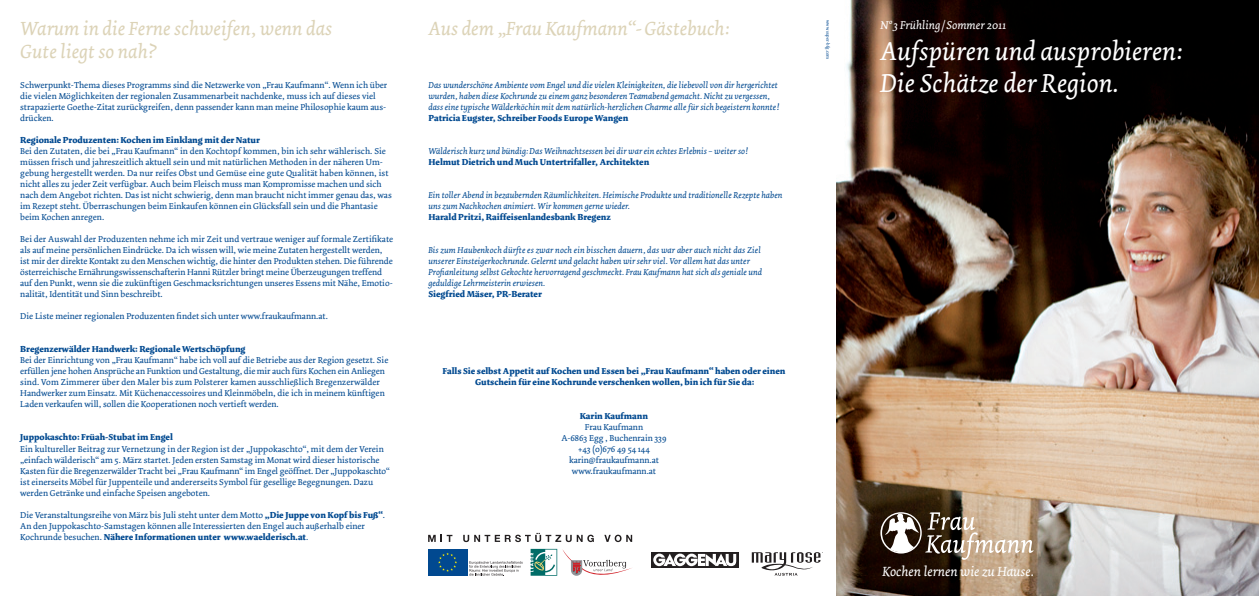
<style>
.page{position:relative;width:1259px;height:596px;background:#fff}
.page>*{position:absolute;margin:0;border:0;box-sizing:border-box;transform-origin:0 0}
.t1{font:italic 27px/32px "Dolly";color:#fff}
.t2{font:italic 20px/23px "Dolly";color:#dcd3b7}
.t3{font:italic 14px "Dolly";color:#fff}
.t4{font:italic 12px "Dolly";color:#fff}
.t5{font:9px/11px "Dolly";color:#014990}
.t6{font:italic 9px/11px "Dolly";color:#014990}
.t7{font:700 9px/11px "Dolly";color:#014990;text-align:center}
.t8{font:4.6px "Dolly";color:#014990}
.s1{font-weight:700}
</style>
<div class="page">
<img style="left:836px;top:0;width:423px;height:595px">
<svg style="left:880px;top:512px;width:154px;height:47px"></svg>
<svg style="left:469px;top:561px;width:54px;height:15px"></svg>
<div style="left:428px;top:548px;width:39px;height:27px;background:#014990"></div>
<svg style="left:438px;top:553px;width:19px;height:18px"></svg>
<svg style="left:428px;top:534px;width:24px;height:7px"></svg>
<svg style="left:463px;top:532px;width:131px;height:9px"></svg>
<svg style="left:604px;top:534px;width:28px;height:7px"></svg>
<svg style="left:530px;top:548px;width:102px;height:28px"></svg>
<svg style="left:752px;top:552px;width:71px;height:23px"></svg>
<div style="left:651px;top:551px;width:87px;height:16px;background:#231f20"></div>
<svg style="left:653px;top:553px;width:83px;height:13px"></svg>
<h2 class="t2" style="left:20px;top:17px;width:313px">Warum in die Ferne schweifen, wenn das<br>Gute liegt so nah?</h2>
<p class="t5" style="left:20px;top:80px;width:368px">Schwerpunkt-Thema dieses Programms sind die Netzwerke von „Frau Kaufmann“. Wenn ich über die vielen Möglichkeiten der regionalen Zusammenarbeit nachdenke, muss ich auf dieses viel strapazierte Goethe-Zitat zurückgreifen, denn passender kann man meine Philosophie kaum aus&shy;drücken.</p>
<p class="t7" style="left:20px;top:135px;width:241px">Regionale Produzenten: Kochen im Einklang mit der Natur</p>
<p class="t5" style="left:20px;top:146px;width:373px">Bei den Zutaten, die bei „Frau Kaufmann“ in den Kochtopf kommen, bin ich sehr wählerisch. Sie müssen frisch und jahreszeitlich aktuell sein und mit natürlichen Methoden in der näheren Um&shy;gebung hergestellt werden. Da nur reifes Obst und Gemüse eine gute Qualität haben können, ist nicht alles zu jeder Zeit verfügbar. Auch beim Fleisch muss man Kompromisse machen und sich nach dem Angebot richten. Das ist nicht schwierig, denn man braucht nicht immer genau das, was im Rezept steht. Überraschungen beim Einkaufen können ein Glücksfall sein und die Phantasie beim Kochen anregen.</p>
<p class="t5" style="left:20px;top:234px;width:374px">Bei der Auswahl der Produzenten nehme ich mir Zeit und vertraue weniger auf formale Zertifikate als auf meine persönlichen Eindrücke. Da ich wissen will, wie meine Zutaten hergestellt werden, ist mir der direkte Kontakt zu den Menschen wichtig, die hinter den Produkten stehen. Die führende österreichische Ernährungswissenschafterin Hanni Rützler bringt meine Überzeugungen treffend auf den Punkt, wenn sie die zukünftigen Geschmacksrichtungen unseres Essens mit Nähe, Emotio&shy;nalität, Identität und Sinn beschreibt.</p>
<p class="t5" style="left:20px;top:311px;width:309px">Die Liste meiner regionalen Produzenten findet sich unter www.fraukaufmann.at.</p>
<p class="t7" style="left:20px;top:344px;width:227px">Bregenzerwälder Handwerk: Regionale Wertschöpfung</p>
<p class="t5" style="left:20px;top:355px;width:369px">Bei der Einrichtung von „Frau Kaufmann“ habe ich voll auf die Betriebe aus der Region gesetzt. Sie erfüllen jene hohen Ansprüche an Funktion und Gestaltung, die mir auch fürs Kochen ein Anliegen sind. Vom Zimmerer über den Maler bis zum Polsterer kamen ausschließlich Bregenzerwälder Handwerker zum Einsatz. Mit Küchenaccessoires und Kleinmöbeln, die ich in meinem künftigen Laden verkaufen will, sollen die Kooperationen noch vertieft werden.</p>
<p class="t7" style="left:20px;top:432px;width:154px">Juppokaschto: Früah-Stubat im Engel</p>
<p class="t5" style="left:20px;top:443px;width:371px">Ein kultureller Beitrag zur Vernetzung in der Region ist der „Juppokaschto“, mit dem der Verein „einfach wälderisch“ am 5. März startet. Jeden ersten Samstag im Monat wird dieser historische Kasten für die Bregenzerwälder Tracht bei „Frau Kaufmann“ im Engel geöffnet. Der „Juppokaschto“ ist einerseits Möbel für Juppenteile und andererseits Symbol für gesellige Begegnungen. Dazu werden Getränke und einfache Speisen angeboten.</p>
<p class="t5" style="left:20px;top:509px;width:366px">Die Veranstaltungsreihe von März bis Juli steht unter dem Motto <span class="s1">„Die Juppe von Kopf bis Fuß“</span>.<br>An den Juppokaschto-Samstagen können alle Interessierten den Engel auch außerhalb einer<br>Kochrunde besuchen. <span class="s1">Nähere Informationen unter www.waelderisch.at</span>.</p>
<h2 class="t2" style="left:428px;top:17px;width:302px">Aus dem „Frau Kaufmann“- Gästebuch:</h2>
<p class="t8" style="left:831px;top:20px;width:41px;rotate:90deg">www.super-bfg.com</p>
<p class="t6" style="left:428px;top:80px;width:352px">Das wunderschöne Ambiente vom Engel und die vielen Kleinigkeiten, die liebevoll von dir hergerichtet wurden, haben diese Kochrunde zu einem ganz besonderen Teamabend gemacht. Nicht zu vergessen, dass eine typische Wälderköchin mit dem natürlich-herzlichen Charme alle für sich begeistern konnte!</p>
<p class="t7" style="left:428px;top:113px;width:201px">Patricia Eugster, Schreiber Foods Europe Wangen</p>
<p class="t6" style="left:428px;top:146px;width:321px">Wälderisch kurz und bündig: Das Weihnachtsessen bei dir war ein echtes Erlebnis – weiter so!</p>
<p class="t7" style="left:428px;top:157px;width:222px">Helmut Dietrich und Much Untertrifaller, Architekten</p>
<p class="t6" style="left:428px;top:190px;width:355px">Ein toller Abend in bezaubernden Räumlichkeiten. Heimische Produkte und traditionelle Rezepte haben uns zum Nachkochen animiert. Wir kommen gerne wieder.</p>
<p class="t7" style="left:428px;top:212px;width:184px">Harald Pritzi, Raiffeisenlandesbank Bregenz</p>
<p class="t6" style="left:428px;top:245px;width:335px">Bis zum Haubenkoch dürfte es zwar noch ein bisschen dauern, das war aber auch nicht das Ziel unserer Einsteigerkochrunde. Gelernt und gelacht haben wir sehr viel. Vor allem hat das unter Profianleitung selbst Gekochte hervorragend geschmeckt. Frau Kaufmann hat sich als geniale und geduldige Lehrmeisterin erwiesen.</p>
<p class="t7" style="left:428px;top:289px;width:115px">Siegfried Mäser, PR-Berater</p>
<p class="t7" style="left:442px;top:366px;width:344px">Falls Sie selbst Appetit auf Kochen und Essen bei „Frau Kaufmann“ haben oder einen<br>Gutschein für eine Kochrunde verschenken wollen, bin ich für Sie da:</p>
<p class="t7" style="left:580px;top:410px;width:70px">Karin Kaufmann</p>
<p class="t5" style="left:561px;top:421px;width:107px;text-align:center">Frau Kaufmann<br>A-6863 Egg , Buchenrain 339 +43 (0)676 49 54 144 karin@fraukaufmann.at www.fraukaufmann.at</p>
<h3 class="t4" style="left:880px;top:18px;width:127px">N°3 Frühling / Sommer 2011</h3>
<h1 class="t1" style="left:880px;top:35px;width:303px">Aufspüren und ausprobieren:<br>Die Schätze der Region.</h1>
<h3 class="t3" style="left:882px;top:562px;width:153px">Kochen lernen wie zu Hause.</h3>
</div>
